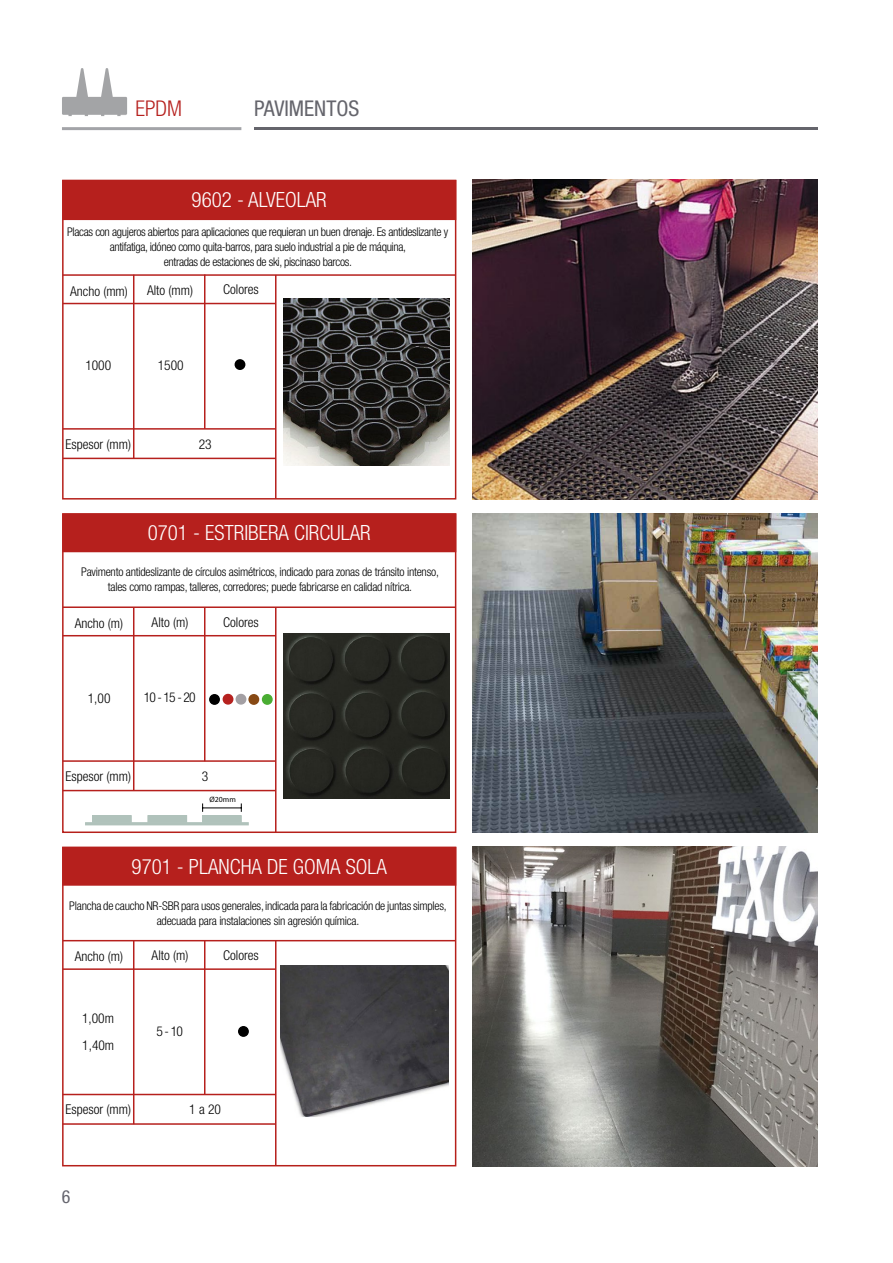
<style>
.page{position:relative;width:893px;height:1263px;background:#fff}
.page>*{position:absolute;margin:0;border:0;box-sizing:border-box;transform-origin:0 0}
.t1{font:condensed 21.75px "Helvetica Neue LT Std";color:#65656c}
.t2{font:300 condensed 21.75px "Helvetica Neue LT Std";color:#b6211e}
.t3{font:300 condensed 21px "Helvetica Neue LT Std";color:#fff}
.t4{font:condensed 18px "Helvetica Neue LT Std";color:#65656e}
.t5{font:300 condensed 13.5px "Helvetica Neue LT Std";color:#000}
.t6{font:300 condensed 12px/15px "Helvetica Neue LT Std";letter-spacing:-.02em;color:#000;text-align:center}
.t7{font:7.8px "Myriad Pro";color:#000}
</style>
<div class="page">
<div style="left:62px;top:180px;width:394px;height:320px;border:2px solid #b6201b"></div>
<hr style="left:63px;top:274px;width:393px;height:2px;background:#b6201d">
<div style="left:63px;top:181px;width:392px;height:38px;background:#b6201d"></div>
<div style="left:62px;top:180px;width:394px;height:40px;border:2px solid #b6201d"></div>
<hr style="left:63px;top:303px;width:213px;height:1px;background:#b6201d">
<hr style="left:275px;top:275px;width:1px;height:224px;background:#b6201d">
<hr style="left:63px;top:428px;width:213px;height:2px;background:#b6201d">
<hr style="left:63px;top:458px;width:213px;height:1px;background:#b6201d">
<hr style="left:133px;top:275px;width:1px;height:183px;background:#b6201d">
<hr style="left:204px;top:274px;width:1px;height:155px;background:#b6201d">
<div style="left:235px;top:360px;width:10px;height:9px;background:#000;border-radius:50%"></div>
<div style="left:235px;top:359px;width:10px;height:11px;border:2px solid #000;border-radius:50%"></div>
<div style="left:62px;top:847px;width:394px;height:319px;border:2px solid #b6201b"></div>
<hr style="left:63px;top:940px;width:392px;height:1px;background:#b6201d">
<div style="left:63px;top:848px;width:392px;height:37px;background:#b6201d"></div>
<div style="left:62px;top:847px;width:394px;height:39px;border:2px solid #b6201d"></div>
<hr style="left:63px;top:968px;width:213px;height:2px;background:#b6201d">
<hr style="left:275px;top:940px;width:1px;height:226px;background:#b6201d">
<hr style="left:63px;top:1094px;width:213px;height:1px;background:#b6201d">
<hr style="left:63px;top:1123px;width:213px;height:2px;background:#b6201d">
<hr style="left:133px;top:941px;width:1px;height:183px;background:#b6201d">
<hr style="left:204px;top:941px;width:1px;height:154px;background:#b6201d">
<div style="left:239px;top:1027px;width:9px;height:9px;background:#000;border-radius:50%"></div>
<div style="left:238px;top:1026px;width:11px;height:11px;border:2px solid #000;border-radius:50%"></div>
<div style="left:62px;top:513px;width:394px;height:320px;border:2px solid #b6201b"></div>
<hr style="left:63px;top:606px;width:392px;height:2px;background:#b6201d">
<div style="left:63px;top:514px;width:392px;height:37px;background:#b6201d"></div>
<div style="left:62px;top:513px;width:394px;height:39px;border:2px solid #b6201d"></div>
<hr style="left:63px;top:635px;width:213px;height:1px;background:#b6201d">
<hr style="left:275px;top:607px;width:1px;height:225px;background:#b6201d">
<hr style="left:63px;top:760px;width:213px;height:2px;background:#b6201d">
<hr style="left:63px;top:790px;width:213px;height:1px;background:#b6201d">
<hr style="left:133px;top:607px;width:1px;height:184px;background:#b6201d">
<hr style="left:204px;top:607px;width:1px;height:154px;background:#b6201d">
<img style="left:284px;top:299px;width:166px;height:166px">
<img style="left:472px;top:180px;width:346px;height:320px">
<div style="left:210px;top:695px;width:9px;height:9px;background:#000;border-radius:50%"></div>
<div style="left:209px;top:694px;width:11px;height:11px;border:2px solid #000;border-radius:50%"></div>
<div style="left:236px;top:694px;width:10px;height:10px;background:#a39fa3;border-radius:50%"></div>
<div style="left:236px;top:694px;width:10px;height:11px;border:2px solid #a39fa3;border-radius:50%"></div>
<div style="left:223px;top:694px;width:10px;height:10px;background:#b6211f;border-radius:50%"></div>
<div style="left:223px;top:694px;width:10px;height:11px;border:2px solid #b6221f;border-radius:50%"></div>
<div style="left:249px;top:695px;width:9px;height:9px;background:#874914;border-radius:50%"></div>
<div style="left:248px;top:694px;width:11px;height:11px;border:2px solid #874914;border-radius:50%"></div>
<div style="left:263px;top:695px;width:9px;height:9px;background:#49ad33;border-radius:50%"></div>
<div style="left:262px;top:694px;width:11px;height:11px;border:2px solid #4bad33;border-radius:50%"></div>
<hr style="left:85px;top:822px;width:164px;height:3px;background:#b0c2bb">
<div style="left:93px;top:816px;width:38px;height:6px;background:#b0c2bb"></div>
<div style="left:92px;top:815px;width:40px;height:8px;border:2px solid #b0c2bb"></div>
<div style="left:148px;top:816px;width:38px;height:6px;background:#b0c2bb"></div>
<div style="left:147px;top:815px;width:40px;height:8px;border:2px solid #b0c2bb"></div>
<div style="left:203px;top:816px;width:38px;height:6px;background:#b0c2bb"></div>
<div style="left:202px;top:815px;width:40px;height:8px;border:2px solid #b0c2bb"></div>
<hr style="left:203px;top:807px;width:38px;height:1px;background:#000">
<img style="left:284px;top:633px;width:165px;height:166px">
<img style="left:472px;top:513px;width:346px;height:320px">
<img style="left:472px;top:847px;width:346px;height:319px">
<img style="left:281px;top:965px;width:167px;height:152px">
<hr style="left:254px;top:127px;width:564px;height:3px;background:#65656c">
<hr style="left:62px;top:127px;width:179px;height:3px;background:#a3a4a8">
<svg style="left:62px;top:68px;width:65px;height:48px"></svg>
<h1 class="t2" style="left:135px;top:96px;width:48px">EPDM</h1>
<h1 class="t1" style="left:254px;top:96px;width:107px">PAVIMENTOS</h1>
<h2 class="t3" style="left:192px;top:188px;width:137px">9602 - ALVEOLAR</h2>
<p class="t6" style="left:67px;top:225px;width:382px">Placas con agujeros abiertos para aplicaciones que requieran un buen drenaje. Es antideslizante y antifatiga, idóneo como quita-barros, para suelo industrial a pie de máquina,<br>entradas de estaciones de ski, piscinaso barcos.</p>
<p class="t5" style="left:70px;top:283px;width:59px">Ancho (mm)</p>
<p class="t5" style="left:147px;top:282px;width:47px">Alto (mm)</p>
<p class="t5" style="left:223px;top:282px;width:37px">Colores</p>
<p class="t5" style="left:85px;top:358px;width:27px">1000</p>
<p class="t5" style="left:158px;top:358px;width:27px">1500</p>
<p class="t5" style="left:66px;top:436px;width:67px">Espesor (mm)</p>
<p class="t5" style="left:199px;top:436px;width:14px">23</p>
<h2 class="t3" style="left:148px;top:521px;width:224px">0701 - ESTRIBERA CIRCULAR</h2>
<p class="t6" style="left:81px;top:564px;width:359px">Pavimento antideslizante de círculos asimétricos, indicado para zonas de tránsito intenso, tales como rampas, talleres, corredores; puede fabricarse en calidad nítrica.</p>
<p class="t5" style="left:75px;top:615px;width:50px">Ancho (m)</p>
<p class="t5" style="left:152px;top:614px;width:38px">Alto (m)</p>
<p class="t5" style="left:223px;top:614px;width:37px">Colores</p>
<p class="t5" style="left:88px;top:690px;width:24px">1,00</p>
<p class="t5" style="left:144px;top:690px;width:53px">10 - 15 - 20</p>
<p class="t5" style="left:66px;top:768px;width:67px">Espesor (mm)</p>
<p class="t5" style="left:202px;top:768px;width:8px">3</p>
<p class="t7" style="left:210px;top:795px;width:28px">Ø20mm</p>
<h2 class="t3" style="left:132px;top:854px;width:257px">9701 - PLANCHA DE GOMA SOLA</h2>
<p class="t6" style="left:69px;top:898px;width:379px">Plancha de caucho NR-SBR para usos generales, indicada para la fabricación de juntas simples, adecuada para instalaciones sin agresión química.</p>
<p class="t5" style="left:75px;top:949px;width:50px">Ancho (m)</p>
<p class="t5" style="left:82px;top:1010px;width:33px">1,00m</p>
<p class="t5" style="left:82px;top:1038px;width:33px">1,40m</p>
<p class="t5" style="left:66px;top:1102px;width:67px">Espesor (mm)</p>
<p class="t5" style="left:152px;top:948px;width:38px">Alto (m)</p>
<p class="t5" style="left:223px;top:947px;width:37px">Colores</p>
<p class="t5" style="left:156px;top:1023px;width:28px">5 - 10</p>
<p class="t5" style="left:189px;top:1102px;width:33px">1 a 20</p>
<h3 class="t4" style="left:62px;top:1186px;width:10px">6</h3>
</div>
